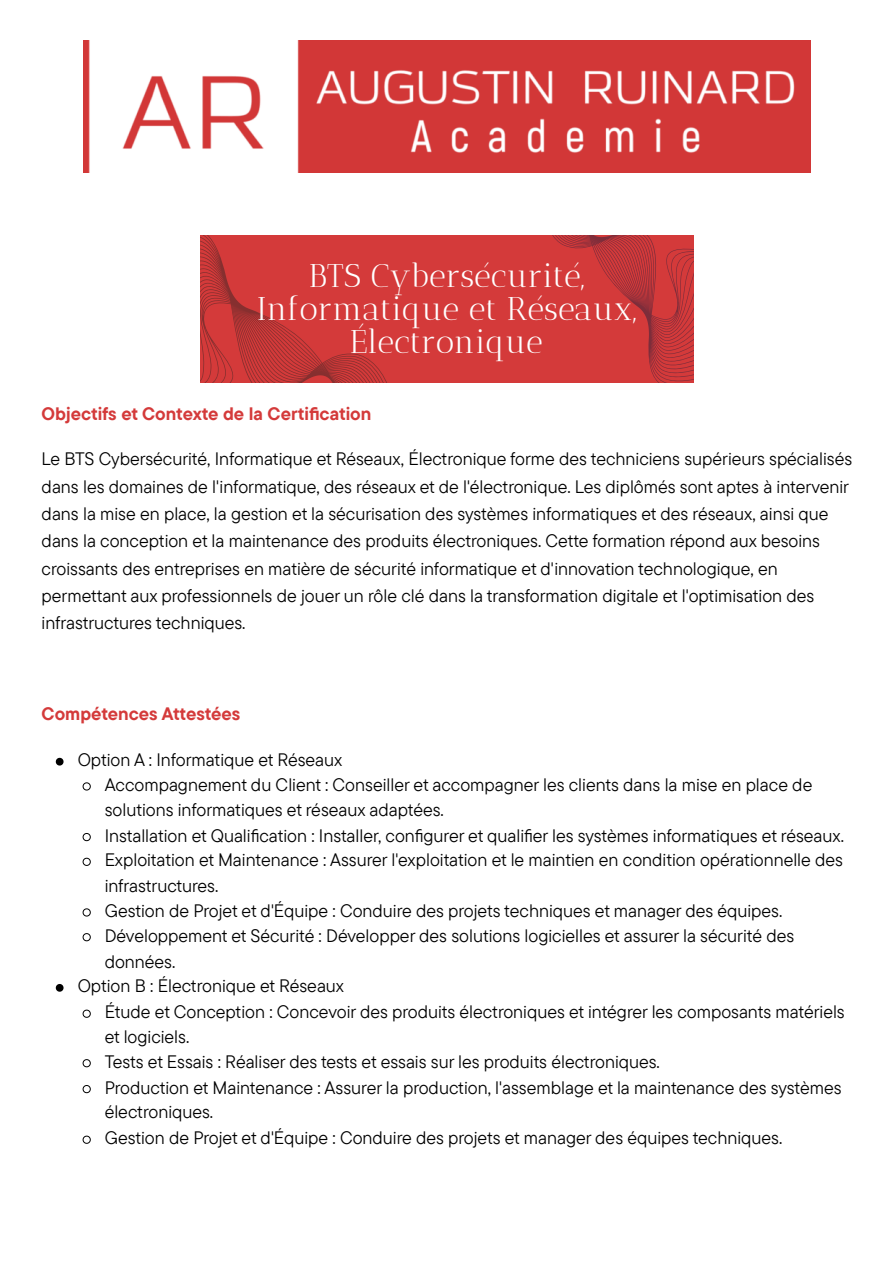
<style>
.page{position:relative;width:894px;height:1263px;background:#fff}
.page>*{position:absolute;margin:0;border:0;box-sizing:border-box;transform-origin:0 0}
.t1{font:32.85px/32.7px "Antic Didone";color:#fff;text-align:center}
.t2{font:18px/27.3px "TT Commons Pro";color:#000}
.t3{font:700 18px "TT Commons Pro";color:#d43a3a}
</style>
<div class="page">
<img style="left:83px;top:40px;width:727px;height:132px">
<div style="left:200px;top:235px;width:493px;height:148px;background:#d43a3a"></div>
<svg style="left:200px;top:235px;width:187px;height:148px"></svg>
<svg style="left:552px;top:235px;width:141px;height:148px"></svg>
<svg style="left:56px;top:758px;width:7px;height:7px"></svg>
<svg style="left:82px;top:782px;width:9px;height:9px"></svg>
<svg style="left:82px;top:833px;width:9px;height:8px"></svg>
<svg style="left:82px;top:857px;width:9px;height:9px"></svg>
<svg style="left:82px;top:908px;width:9px;height:9px"></svg>
<svg style="left:82px;top:933px;width:9px;height:8px"></svg>
<svg style="left:56px;top:984px;width:7px;height:8px"></svg>
<svg style="left:82px;top:1009px;width:9px;height:9px"></svg>
<svg style="left:82px;top:1059px;width:9px;height:8px"></svg>
<svg style="left:82px;top:1085px;width:9px;height:8px"></svg>
<svg style="left:82px;top:1135px;width:9px;height:9px"></svg>
<p class="t1" style="left:257px;top:259px;width:381px">BTS Cybersécurité,<br>Informatique et Réseaux,<br>Électronique</p>
<h1 class="t3" style="left:42px;top:402px;width:331px">Objectifs et Contexte de la Certification</h1>
<p class="t2" style="left:42px;top:444px;width:811px">Le BTS Cybersécurité, Informatique et Réseaux, Électronique forme des techniciens supérieurs spécialisés dans les domaines de l'informatique, des réseaux et de l'électronique. Les diplômés sont aptes à intervenir dans la mise en place, la gestion et la sécurisation des systèmes informatiques et des réseaux, ainsi que dans la conception et la maintenance des produits électroniques. Cette formation répond aux besoins croissants des entreprises en matière de sécurité informatique et d'innovation technologique, en permettant aux professionnels de jouer un rôle clé dans la transformation digitale et l'optimisation des infrastructures techniques.</p>
<h1 class="t3" style="left:42px;top:702px;width:200px">Compétences Attestées</h1>
<p class="t2" style="left:78px;top:746px;width:266px">Option A : Informatique et Réseaux</p>
<p class="t2" style="left:105px;top:772px;width:709px;line-height:24.8px">Accompagnement du Client : Conseiller et accompagner les clients dans la mise en place de solutions informatiques et réseaux adaptées.</p>
<p class="t2" style="left:105px;top:821px;width:740px">Installation et Qualification : Installer, configurer et qualifier les systèmes informatiques et réseaux.</p>
<p class="t2" style="left:105px;top:847px;width:739px;line-height:25.8px">Exploitation et Maintenance : Assurer l'exploitation et le maintien en condition opérationnelle des infrastructures.</p>
<p class="t2" style="left:105px;top:896px;width:679px">Gestion de Projet et d'Équipe : Conduire des projets techniques et manager des équipes.</p>
<p class="t2" style="left:105px;top:922px;width:690px;line-height:25.8px">Développement et Sécurité : Développer des solutions logicielles et assurer la sécurité des données.</p>
<p class="t2" style="left:78px;top:972px;width:268px">Option B : Électronique et Réseaux</p>
<p class="t2" style="left:105px;top:999px;width:741px;line-height:24.8px">Étude et Conception : Concevoir des produits électroniques et intégrer les composants matériels et logiciels.</p>
<p class="t2" style="left:105px;top:1047px;width:556px">Tests et Essais : Réaliser des tests et essais sur les produits électroniques.</p>
<p class="t2" style="left:105px;top:1074px;width:738px;line-height:24.8px">Production et Maintenance : Assurer la production, l'assemblage et la maintenance des systèmes électroniques.</p>
<p class="t2" style="left:105px;top:1124px;width:679px">Gestion de Projet et d'Équipe : Conduire des projets et manager des équipes techniques.</p>
</div>
